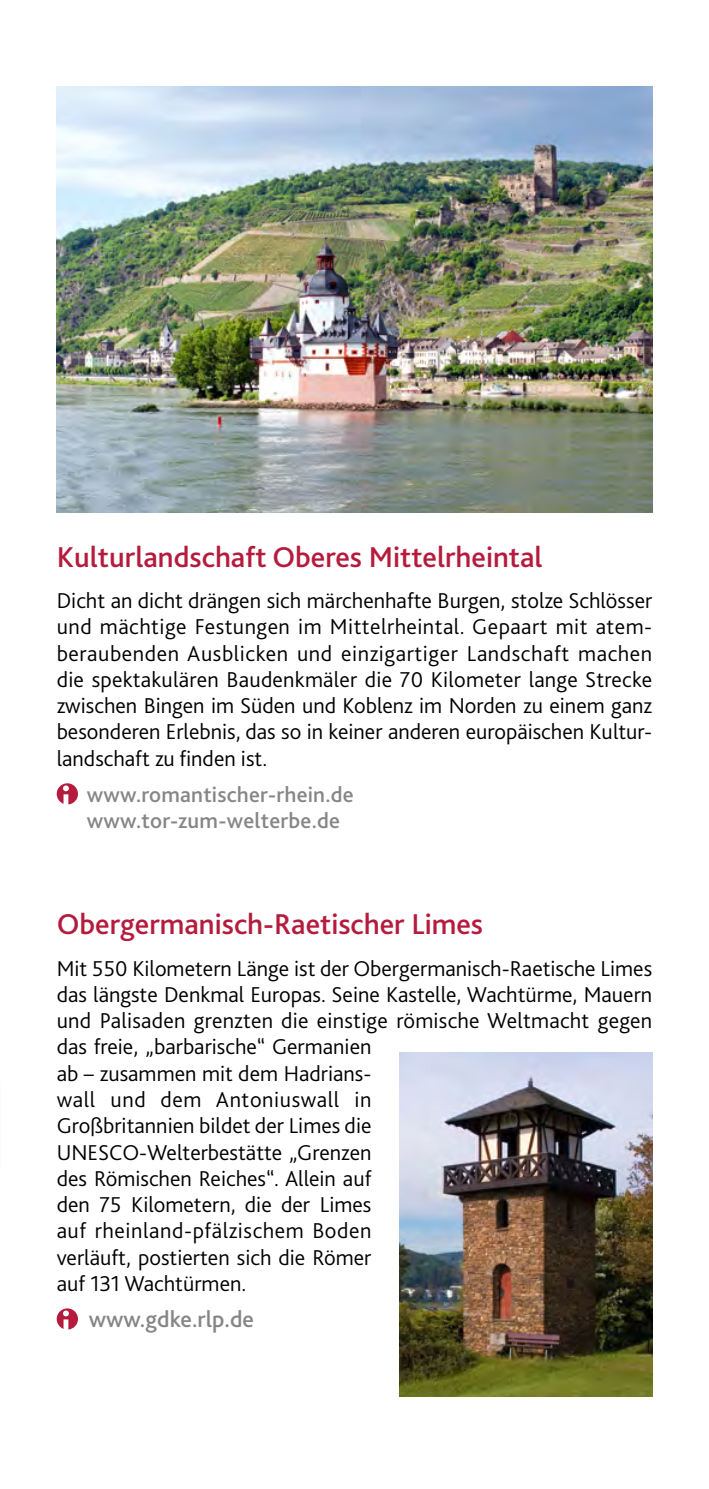
<style>
.page{position:relative;width:709px;height:1489px;background:#fff}
.page>*{position:absolute;margin:0;border:0;box-sizing:border-box;transform-origin:0 0}
.t1{font:500 30px "Bliss 2";color:#b51b3d}
.t2{font:500 23.75px "Bliss 2";color:#868686}
.t3{font:300 22.5px/26.2px "Bliss 2";color:#000}
.t4{font:500 22.5px/26.2px "Bliss 2";letter-spacing:.01em;color:#868686}
</style>
<div class="page">
<svg style="left:57px;top:1308px;width:21px;height:21px"></svg>
<svg style="left:57px;top:783px;width:21px;height:21px"></svg>
<img style="left:57px;top:87px;width:595px;height:425px">
<img style="left:400px;top:1052px;width:252px;height:344px">
<hr style="left:0;top:1053px;width:1px;height:123px;background:#fbfbfb">
<h1 class="t1" style="left:57px;top:538px;width:487px">Kulturlandschaft Oberes Mittelrheintal</h1>
<p class="t3" style="left:57px;top:587px;width:597px;text-align:justify">Dicht an dicht drängen sich märchenhafte Burgen, stolze Schlösser und mächtige Festungen im Mittelrheintal. Gepaart mit atem&shy;beraubenden Ausblicken und einzigartiger Landschaft machen die spektakulären Baudenkmäler die 70 Kilometer lange Strecke zwischen Bingen im Süden und Koblenz im Norden zu einem ganz besonderen Erlebnis, das so in keiner anderen europäischen Kultur&shy;landschaft zu finden ist.</p>
<p class="t4" style="left:87px;top:780px;width:268px">www.romantischer-rhein.de www.tor-zum-welterbe.de</p>
<h1 class="t1" style="left:57px;top:905px;width:428px">Obergermanisch-Raetischer Limes</h1>
<p class="t3" style="left:57px;top:954px;width:597px">Mit 550 Kilometern Länge ist der Obergermanisch-Raetische Limes das längste Denkmal Europas. Seine Kastelle, Wachtürme, Mauern und Palisaden grenzten die einstige römische Weltmacht gegen das freie, „barbarische“ Germanien<br>ab – zusammen mit dem Hadrians-<br>wall und dem Antoniuswall in<br>Großbritannien bildet der Limes die<br>UNESCO-Welterbestätte „Grenzen<br>des Römischen Reiches“. Allein auf<br>den 75 Kilometern, die der Limes<br>auf rheinland-pfälzischem Boden<br>verläuft, postierten sich die Römer<br>auf 131 Wachtürmen.</p>
<p class="t2" style="left:89px;top:1304px;width:167px">www.gdke.rlp.de</p>
</div>
